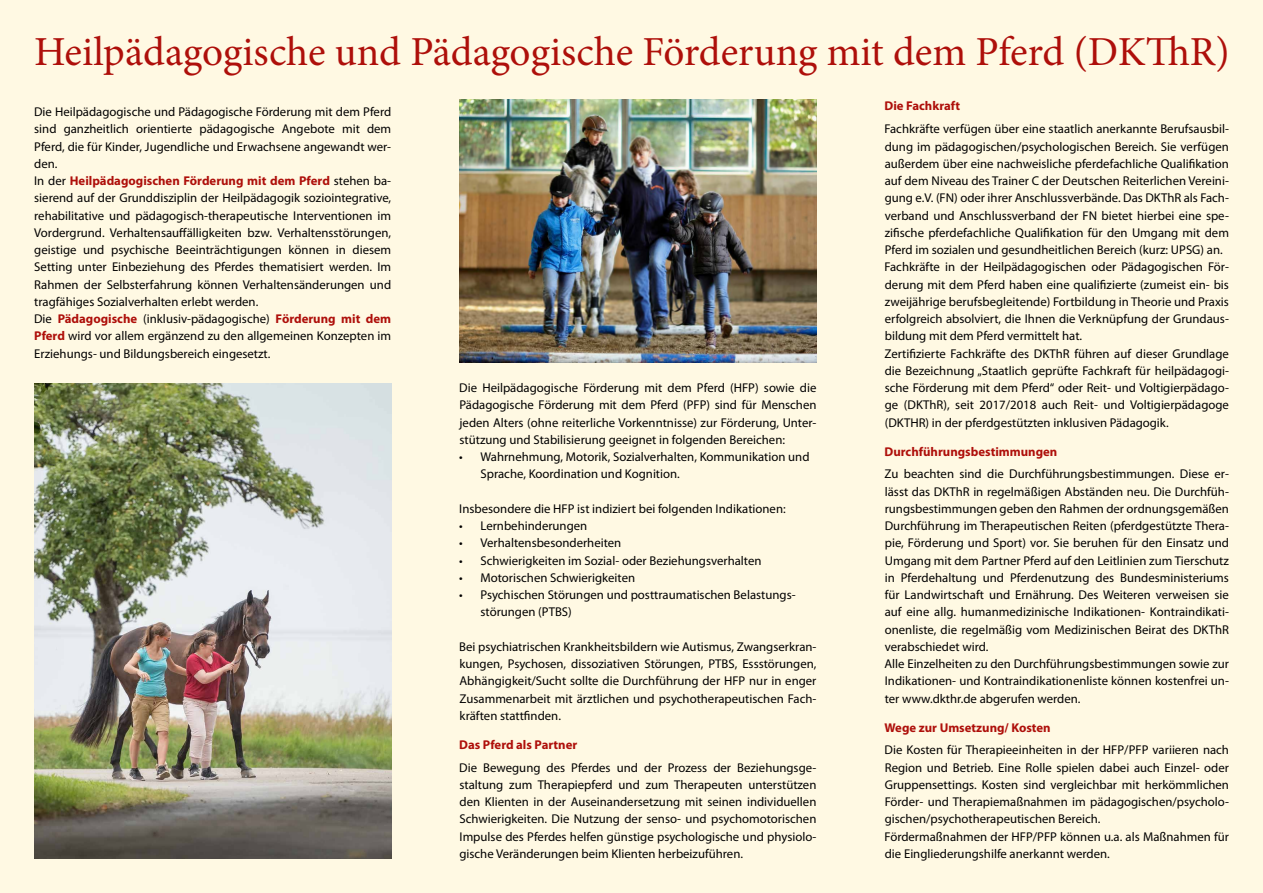
<style>
.page{position:relative;width:1263px;height:893px;background:#fff9e3}
.page>*{position:absolute;margin:0;border:0;box-sizing:border-box;transform-origin:0 0}
.t1{font:41.25px "Minion Pro";color:#ae0f0a}
.t2{font:12.75px/17.2px "Myriad Pro";color:#000}
.t3{font:700 12.75px "Myriad Pro";color:#ae0f0a}
.s1{font-weight:700;color:#ae0f0a}
</style>
<div class="page">
<img style="left:34px;top:384px;width:357px;height:475px">
<img style="left:459px;top:100px;width:357px;height:262px">
<h1 class="t1" style="left:34px;top:24px;width:1197px">Heilpädagogische und Pädagogische Förderung mit dem Pferd (DKThR)</h1>
<p class="t2" style="left:34px;top:103px;width:359px">Die Heilpädagogische und Pädagogische Förderung mit dem Pferd sind ganzheitlich orientierte pädagogische Angebote mit dem Pferd, die für Kinder, Jugendliche und Erwachsene angewandt wer&shy;den.<br>In der <span class="s1">Heilpädagogischen Förderung mit dem Pferd</span> stehen ba&shy;sierend auf der Grunddisziplin der Heilpädagogik soziointegrative, rehabilitative und pädagogisch-therapeutische Interventionen im Vordergrund. Verhaltensauffälligkeiten bzw. Verhaltensstörungen, geistige und psychische Beeinträchtigungen können in diesem Setting unter Einbeziehung des Pferdes thematisiert werden. Im Rahmen der Selbsterfahrung können Verhaltensänderungen und tragfähiges Sozialverhalten erlebt werden.<br>Die <span class="s1">Pädagogische</span> (inklusiv-pädagogische) <span class="s1">Förderung mit dem Pferd</span> wird vor allem ergänzend zu den allgemeinen Konzepten im Erziehungs- und Bildungsbereich eingesetzt.</p>
<p class="t2" style="left:459px;top:379px;width:359px;text-align:justify">Die Heilpädagogische Förderung mit dem Pferd (HFP) sowie die Pädagogische Förderung mit dem Pferd (PFP) sind für Menschen jeden Alters (ohne reiterliche Vorkenntnisse) zur Förderung, Unter&shy;stützung und Stabilisierung geeignet in folgenden Bereichen:</p>
<p class="t2" style="left:480px;top:448px;width:331px;text-indent:-21px">• Wahrnehmung, Motorik, Sozialverhalten, Kommunikation und<br>Sprache, Koordination und Kognition.</p>
<p class="t2" style="left:459px;top:500px;width:328px">Insbesondere die HFP ist indiziert bei folgenden Indikationen:</p>
<p class="t2" style="left:459px;top:517px;width:129px">• Lernbehinderungen</p>
<p class="t2" style="left:459px;top:534px;width:164px">• Verhaltensbesonderheiten</p>
<p class="t2" style="left:459px;top:551px;width:304px">• Schwierigkeiten im Sozial- oder Beziehungsverhalten</p>
<p class="t2" style="left:459px;top:569px;width:177px">• Motorischen Schwierigkeiten</p>
<p class="t2" style="left:480px;top:586px;width:317px;text-indent:-21px">• Psychischen Störungen und posttraumatischen Belastungs&shy;störungen (PTBS)</p>
<p class="t2" style="left:459px;top:638px;width:359px;text-align:justify">Bei psychiatrischen Krankheitsbildern wie Autismus, Zwangserkran&shy;kungen, Psychosen, dissoziativen Störungen, PTBS, Essstörungen, Abhängigkeit/Sucht sollte die Durchführung der HFP nur in enger Zusammenarbeit mit ärztlichen und psychotherapeutischen Fach&shy;kräften stattfinden.</p>
<p class="t3" style="left:459px;top:736px;width:120px">Das Pferd als Partner</p>
<p class="t2" style="left:459px;top:758px;width:359px;text-align:justify">Die Bewegung des Pferdes und der Prozess der Beziehungsge&shy;staltung zum Therapiepferd und zum Therapeuten unterstützen den Klienten in der Auseinandersetzung mit seinen individuellen Schwierigkeiten. Die Nutzung der senso- und psychomotorischen Impulse des Pferdes helfen günstige psychologische und physiolo&shy;gische Veränderungen beim Klienten herbeizuführen.</p>
<p class="t3" style="left:884px;top:97px;width:77px">Die Fachkraft</p>
<p class="t2" style="left:884px;top:120px;width:346px">Fachkräfte verfügen über eine staatlich anerkannte Berufsausbil&shy;dung im pädagogischen/psychologischen Bereich. Sie verfügen außerdem über eine nachweisliche pferdefachliche Qualifikation auf dem Niveau des Trainer C der Deutschen Reiterlichen Vereini&shy;gung e.V. (FN) oder ihrer Anschlussverbände. Das DKThR als Fach&shy;verband und Anschlussverband der FN bietet hierbei eine spe&shy;zifische pferdefachliche Qualifikation für den Umgang mit dem Pferd im sozialen und gesundheitlichen Bereich (kurz: UPSG) an.<br>Fachkräfte in der Heilpädagogischen oder Pädagogischen För&shy;derung mit dem Pferd haben eine qualifizierte (zumeist ein- bis zweijährige berufsbegleitende) Fortbildung in Theorie und Praxis erfolgreich absolviert, die Ihnen die Verknüpfung der Grundaus&shy;bildung mit dem Pferd vermittelt hat.<br>Zertifizierte Fachkräfte des DKThR führen auf dieser Grundlage die Bezeichnung „Staatlich geprüfte Fachkraft für heilpädagogi&shy;sche Förderung mit dem Pferd“ oder Reit- und Voltigierpädago&shy;ge (DKThR), seit 2017/2018 auch Reit- und Voltigierpädagoge (DKTHR) in der pferdgestützten inklusiven Pädagogik.</p>
<p class="t3" style="left:884px;top:443px;width:174px">Durchführungsbestimmungen</p>
<p class="t2" style="left:884px;top:465px;width:346px">Zu beachten sind die Durchführungsbestimmungen. Diese er&shy;lässt das DKThR in regelmäßigen Abständen neu. Die Durchfüh&shy;rungsbestimmungen geben den Rahmen der ordnungsgemäßen Durchführung im Therapeutischen Reiten (pferdgestützte Thera&shy;pie, Förderung und Sport) vor. Sie beruhen für den Einsatz und Umgang mit dem Partner Pferd auf den Leitlinien zum Tierschutz in Pferdehaltung und Pferdenutzung des Bundesministeriums für Landwirtschaft und Ernährung. Des Weiteren verweisen sie auf eine allg. humanmedizinische Indikationen- Kontraindikati&shy;onenliste, die regelmäßig vom Medizinischen Beirat des DKThR verabschiedet wird.<br>Alle Einzelheiten zu den Durchführungsbestimmungen sowie zur Indikationen- und Kontraindikationenliste können kostenfrei un&shy;ter www.dkthr.de abgerufen werden.</p>
<p class="t3" style="left:884px;top:719px;width:168px">Wege zur Umsetzung/ Kosten</p>
<p class="t2" style="left:884px;top:741px;width:346px">Die Kosten für Therapieeinheiten in der HFP/PFP variieren nach Region und Betrieb. Eine Rolle spielen dabei auch Einzel- oder Gruppensettings. Kosten sind vergleichbar mit herkömmlichen Förder- und Therapiemaßnahmen im pädagogischen/psycholo&shy;gischen/psychotherapeutischen Bereich.<br>Fördermaßnahmen der HFP/PFP können u.a. als Maßnahmen für die Eingliederungshilfe anerkannt werden.</p>
</div>
